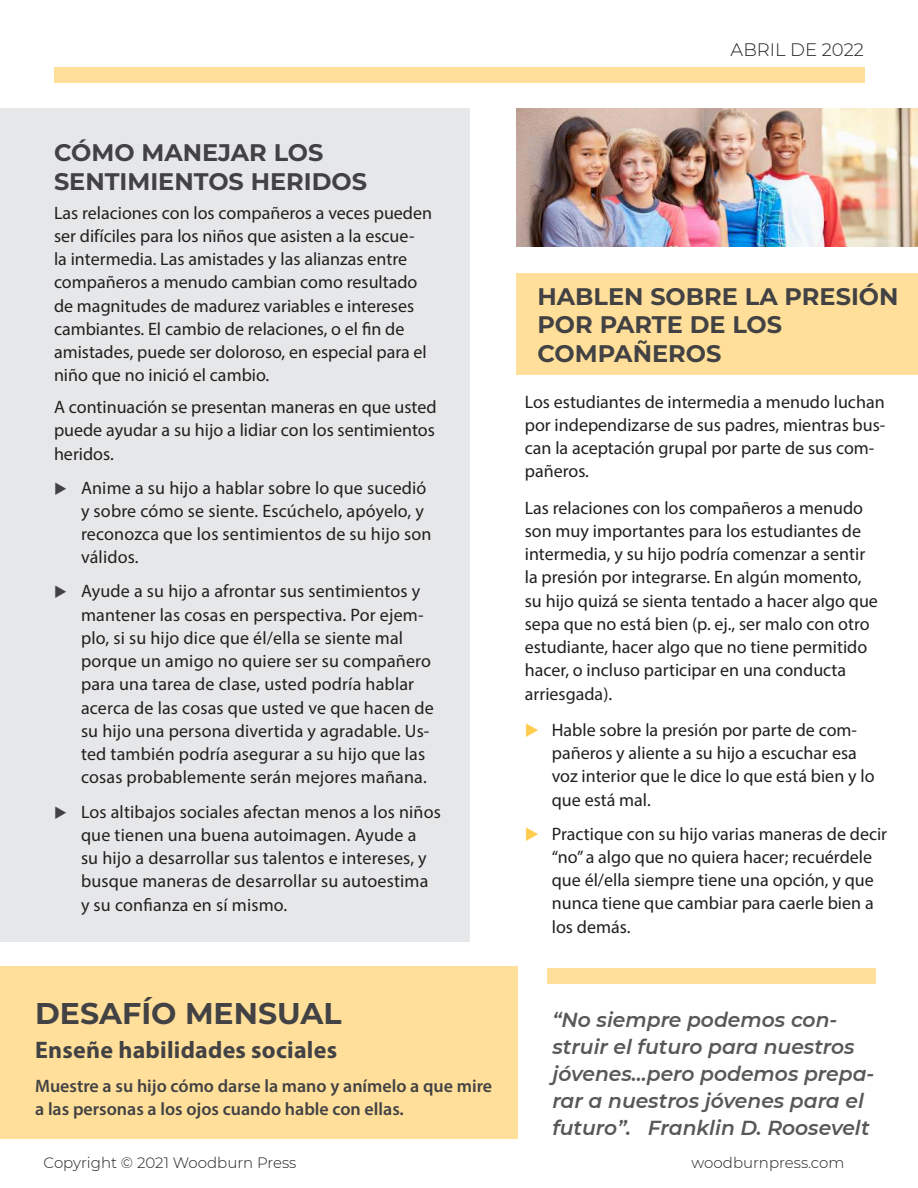
<style>
.page{position:relative;width:918px;height:1188px;background:#fff}
.page>*{position:absolute;margin:0;border:0;box-sizing:border-box;transform-origin:0 0}
.t1{font:700 30px "Montserrat";color:#424244}
.t2{font:700 24px/28.8px "Montserrat";color:#424244}
.t3{font:700 24px "Myriad Pro";letter-spacing:.01em;color:#424244}
.t4{font:italic 600 20.25px/27px "Montserrat";color:#57585a}
.t5{font:18px/23.2px "Myriad Pro";color:#221f1f}
.t6{font:600 18px/23.2px "Myriad Pro";color:#424244}
.t7{font:300 18px "Montserrat";color:#221f1f}
.t8{font:300 15px "Montserrat";color:#221f1f}
.s1{color:#424244}
.s2{color:#ffcc4e}
</style>
<div class="page">
<div style="left:516px;top:273px;width:402px;height:102px;background:#ffdf99"></div>
<div style="left:0;top:109px;width:470px;height:833px;background:#e6e7e8"></div>
<img style="left:516px;top:109px;width:401px;height:137px">
<div style="left:0;top:967px;width:517px;height:172px;background:#ffdf99"></div>
<div style="left:548px;top:969px;width:328px;height:15px;background:#ffdf99"></div>
<div style="left:54px;top:67px;width:810px;height:15px;background:#ffdf99"></div>
<h2 class="t2" style="left:54px;top:138px;width:315px">CÓMO MANEJAR LOS<br>SENTIMIENTOS HERIDOS</h2>
<p class="t5" style="left:54px;top:202px;width:380px">Las relaciones con los compañeros a veces pueden ser difíciles para los niños que asisten a la escue-<br>la intermedia. Las amistades y las alianzas entre compañeros a menudo cambian como resultado de magnitudes de madurez variables e intereses cambiantes. El cambio de relaciones, o el fin de amistades, puede ser doloroso, en especial para el niño que no inició el cambio.</p>
<p class="t5" style="left:54px;top:397px;width:384px;text-align:justify">A continuación se presentan maneras en que usted puede ayudar a su hijo a lidiar con los sentimientos heridos.</p>
<p class="t5" style="left:81px;top:478px;width:352px;text-indent:-27px"><span class="s1">◆</span> Anime a su hijo a hablar sobre lo que sucedió y sobre cómo se siente. Escúchelo, apóyelo, y reconozca que los sentimientos de su hijo son válidos.</p>
<p class="t5" style="left:81px;top:581px;width:354px;text-indent:-27px"><span class="s1">◆</span> Ayude a su hijo a afrontar sus sentimientos y mantener las cosas en perspectiva. Por ejem&shy;plo, si su hijo dice que él/ella se siente mal porque un amigo no quiere ser su compañero para una tarea de clase, usted podría hablar acerca de las cosas que usted ve que hacen de su hijo una persona divertida y agradable. Us&shy;ted también podría asegurar a su hijo que las cosas probablemente serán mejores mañana.</p>
<p class="t5" style="left:81px;top:801px;width:361px;text-indent:-27px"><span class="s1">◆</span> Los altibajos sociales afectan menos a los niños que tienen una buena autoimagen. Ayude a<br>su hijo a desarrollar sus talentos e intereses, y busque maneras de desarrollar su autoestima y su confianza en sí mismo.</p>
<h1 class="t1" style="left:35px;top:997px;width:308px">DESAFÍO MENSUAL</h1>
<h2 class="t3" style="left:35px;top:1036px;width:303px">Enseñe habilidades sociales</h2>
<p class="t6" style="left:35px;top:1076px;width:459px">Muestre a su hijo cómo darse la mano y anímelo a que mire a las personas a los ojos cuando hable con ellas.</p>
<p class="t7" style="left:731px;top:43px;width:135px">ABRIL DE 2022</p>
<h2 class="t2" style="left:537px;top:282px;width:363px">HABLEN SOBRE LA PRESIÓN<br>POR PARTE DE LOS<br>COMPAÑEROS</h2>
<p class="t5" style="left:525px;top:391px;width:362px">Los estudiantes de intermedia a menudo luchan por independizarse de sus padres, mientras bus&shy;can la aceptación grupal por parte de sus com&shy;pañeros.</p>
<p class="t5" style="left:525px;top:497px;width:355px">Las relaciones con los compañeros a menudo son muy importantes para los estudiantes de intermedia, y su hijo podría comenzar a sentir la presión por integrarse. En algún momento, su hijo quizá se sienta tentado a hacer algo que sepa que no está bien (p. ej., ser malo con otro estudiante, hacer algo que no tiene permitido hacer, o incluso participar en una conducta arriesgada).</p>
<p class="t5" style="left:552px;top:720px;width:324px;text-indent:-27px"><span class="s2">◆</span> Hable sobre la presión por parte de com&shy;pañeros y aliente a su hijo a escuchar esa voz interior que le dice lo que está bien y lo que está mal.</p>
<p class="t5" style="left:552px;top:823px;width:337px;text-indent:-27px"><span class="s2">◆</span> Practique con su hijo varias maneras de decir “no” a algo que no quiera hacer; recuérdele que él/ella siempre tiene una opción, y que nunca tiene que cambiar para caerle bien a los demás.</p>
<p class="t4" style="left:552px;top:1008px;width:324px">“No siempre podemos con&shy;struir el futuro para nuestros jóvenes...pero podemos prepa&shy;rar a nuestros jóvenes para el futuro”. Franklin D. Roosevelt</p>
<p class="t8" style="left:44px;top:1157px;width:254px">Copyright © 2021 Woodburn Press</p>
<p class="t8" style="left:692px;top:1157px;width:154px">woodburnpress.com</p>
</div>
